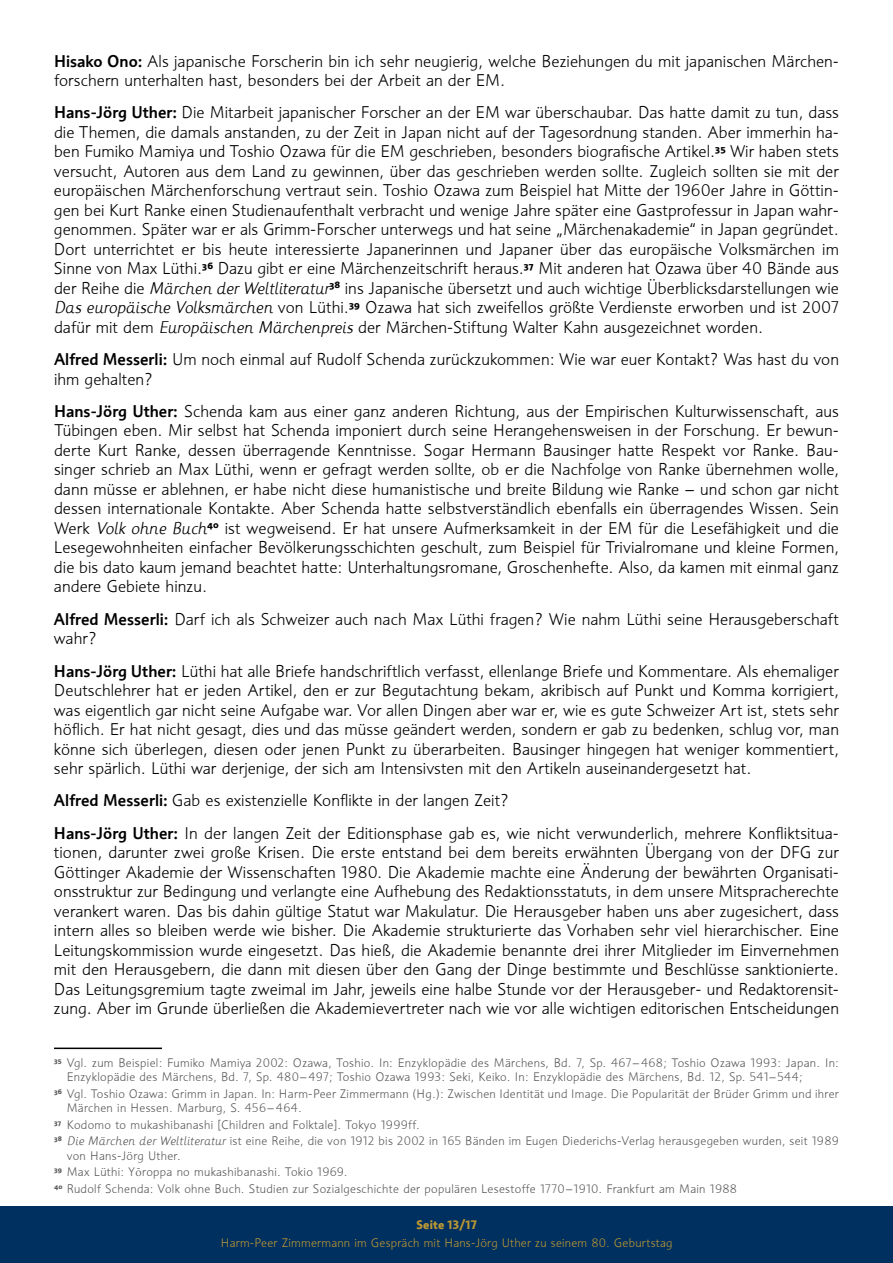
<style>
.page{position:relative;width:893px;height:1263px;background:#fff}
.page>*{position:absolute;margin:0;border:0;box-sizing:border-box;transform-origin:0 0}
.t1{font:300 16.5px/19.5px "Informa";letter-spacing:.005em;color:#000}
.t2{font:300 12px/16.5px "Informa";letter-spacing:.025em;color:#58595b}
.t3{font:300 12px "Informa";letter-spacing:.02em;color:#bc9834}
.t4{font:700 12px "Informa";letter-spacing:.02em;color:#bc9834}
.s1{font-weight:500}
.s2{font-style:italic}
.s3{font-family:"Calluna"}
</style>
<div class="page">
<div style="left:0;top:1205px;width:893px;height:58px;background:#00305f"></div>
<hr style="left:54px;top:1047px;width:108px;height:2px;background:#000">
<p class="t1" style="left:54px;top:51px;width:787px"><span class="s1">Hisako Ono:</span> Als japanische Forscherin bin ich sehr neugierig, welche Beziehungen du mit japanischen Märchen&shy;forschern unterhalten hast, besonders bei der Arbeit an der EM.</p>
<p class="t1" style="left:54px;top:103px;width:786px;text-align:justify"><span class="s1">Hans-Jörg Uther:</span> Die Mitarbeit japanischer Forscher an der EM war überschaubar. Das hatte damit zu tun, dass die Themen, die damals anstanden, zu der Zeit in Japan nicht auf der Tagesordnung standen. Aber immerhin ha&shy;ben Fumiko Mamiya und Toshio Ozawa für die EM geschrieben, besonders biografische Artikel.<sup>35</sup> Wir haben stets versucht, Autoren aus dem Land zu gewinnen, über das geschrieben werden sollte. Zugleich sollten sie mit der europäischen Märchenforschung vertraut sein. Toshio Ozawa zum Beispiel hat Mitte der 1960er Jahre in Göttin&shy;gen bei Kurt Ranke einen Studienaufenthalt verbracht und wenige Jahre später eine Gastprofessur in Japan wahr&shy;genommen. Später war er als Grimm-Forscher unterwegs und hat seine „Märchenakademie“ in Japan gegründet.<br>Dort unterrichtet er bis heute interessierte Japanerinnen und Japaner über das europäische Volksmärchen im Sinne von Max Lüthi.<sup>36</sup> Dazu gibt er eine Märchenzeitschrift heraus.<sup>37</sup> Mit anderen hat Ozawa über 40 Bände aus der Reihe die <span class="s2">Märchen der Weltliteratur</span><sup>38</sup> ins Japanische übersetzt und auch wichtige Überblicksdarstellungen wie <span class="s2">Das europäische Volksmärchen</span> von Lüthi.<sup>39</sup> Ozawa hat sich zweifellos größte Verdienste erworben und ist 2007 dafür mit dem <span class="s2">Europäischen Märchenpreis</span> der Märchen-Stiftung Walter Kahn ausgezeichnet worden.</p>
<p class="t1" style="left:54px;top:350px;width:786px"><span class="s1">Alfred Messerli:</span> Um noch einmal auf Rudolf Schenda zurückzukommen: Wie war euer Kontakt? Was hast du von ihm gehalten?</p>
<p class="t1" style="left:54px;top:401px;width:787px;text-align:justify"><span class="s1">Hans-Jörg Uther:</span> Schenda kam aus einer ganz anderen Richtung, aus der Empirischen Kulturwissenschaft, aus Tübingen eben. Mir selbst hat Schenda imponiert durch seine Herangehensweisen in der Forschung. Er bewun&shy;derte Kurt Ranke, dessen überragende Kenntnisse. Sogar Hermann Bausinger hatte Respekt vor Ranke. Bau&shy;singer schrieb an Max Lüthi, wenn er gefragt werden sollte, ob er die Nachfolge von Ranke übernehmen wolle, dann müsse er ablehnen, er habe nicht diese humanistische und breite Bildung wie Ranke – und schon gar nicht dessen internationale Kontakte. Aber Schenda hatte selbstverständlich ebenfalls ein überragendes Wissen. Sein Werk <span class="s2">Volk ohne Buch</span><sup>40</sup> ist wegweisend. Er hat unsere Aufmerksamkeit in der EM für die Lesefähigkeit und die Lesegewohnheiten einfacher Bevölkerungsschichten geschult, zum Beispiel für Trivialromane und kleine Formen, die bis dato kaum jemand beachtet hatte: Unterhaltungsromane, Groschenhefte. Also, da kamen mit einmal ganz andere Gebiete hinzu.</p>
<p class="t1" style="left:54px;top:609px;width:786px"><span class="s1">Alfred Messerli:</span> Darf ich als Schweizer auch nach Max Lüthi fragen? Wie nahm Lüthi seine Herausgeberschaft wahr?</p>
<p class="t1" style="left:54px;top:661px;width:787px;text-align:justify"><span class="s1">Hans-Jörg Uther:</span> Lüthi hat alle Briefe handschriftlich verfasst, ellenlange Briefe und Kommentare. Als ehemaliger Deutschlehrer hat er jeden Artikel, den er zur Begutachtung bekam, akribisch auf Punkt und Komma korrigiert, was eigentlich gar nicht seine Aufgabe war. Vor allen Dingen aber war er, wie es gute Schweizer Art ist, stets sehr höflich. Er hat nicht gesagt, dies und das müsse geändert werden, sondern er gab zu bedenken, schlug vor, man könne sich überlegen, diesen oder jenen Punkt zu überarbeiten. Bausinger hingegen hat weniger kommentiert, sehr spärlich. Lüthi war derjenige, der sich am Intensivsten mit den Artikeln auseinandergesetzt hat.</p>
<p class="t1" style="left:54px;top:784px;width:786px;line-height:32.2px"><span class="s1">Alfred Messerli:</span> Gab es existenzielle Konflikte in der langen Zeit?<br><span class="s1">Hans-Jörg Uther:</span> In der langen Zeit der Editionsphase gab es, wie nicht verwunderlich, mehrere Konfliktsitua-</p>
<p class="t1" style="left:54px;top:842px;width:787px;text-align:justify">tionen, darunter zwei große Krisen. Die erste entstand bei dem bereits erwähnten Übergang von der DFG zur Göttinger Akademie der Wissenschaften 1980. Die Akademie machte eine Änderung der bewährten Organisati&shy;onsstruktur zur Bedingung und verlangte eine Aufhebung des Redaktionsstatuts, in dem unsere Mitspracherechte verankert waren. Das bis dahin gültige Statut war Makulatur. Die Herausgeber haben uns aber zugesichert, dass intern alles so bleiben werde wie bisher. Die Akademie strukturierte das Vorhaben sehr viel hierarchischer. Eine Leitungskommission wurde eingesetzt. Das hieß, die Akademie benannte drei ihrer Mitglieder im Einvernehmen mit den Herausgebern, die dann mit diesen über den Gang der Dinge bestimmte und Beschlüsse sanktionierte.<br>Das Leitungsgremium tagte zweimal im Jahr, jeweils eine halbe Stunde vor der Herausgeber- und Redaktorensit&shy;zung. Aber im Grunde überließen die Akademievertreter nach wie vor alle wichtigen editorischen Entscheidungen</p>
<p class="t2" style="left:67px;top:1055px;width:774px;line-height:14.4px;text-indent:-13px"><sup>35</sup> Vgl. zum Beispiel: Fumiko Mamiya 2002: Ozawa, Toshio. In: Enzyklopädie des Märchens, Bd. 7, Sp. 467–468; Toshio Ozawa 1993: Japan. In:<br>Enzyklopädie des Märchens, Bd. 7, Sp. 480–497; Toshio Ozawa 1993: Seki, Keiko. In: Enzyklopädie des Märchens, Bd. 12, Sp. 541–544;</p>
<p class="t2" style="left:67px;top:1086px;width:774px;line-height:14.4px;text-indent:-13px"><sup>36</sup> Vgl. Toshio Ozawa: Grimm in Japan. In: Harm-Peer Zimmermann (Hg.): Zwischen Identität und Image. Die Popularität der Brüder Grimm und ihrer<br>Märchen in Hessen. Marburg, S. 456–464.</p>
<p class="t2" style="left:54px;top:1116px;width:786px"><sup>37</sup> Kodomo to mukashibanashi [Children and Folktale]. Tokyo 1999ff.<br><sup>38</sup> <span class="s2">Die Märchen der Weltliteratur</span> ist eine Reihe, die von 1912 bis 2002 in 165 Bänden im Eugen Diederichs-Verlag herausgegeben wurden, seit 1989</p>
<p class="t2" style="left:54px;top:1147px;width:685px;text-indent:13px">von Hans-Jörg Uther.<br><sup>39</sup> Max Lüthi: Y<span class="s3">ō</span>roppa no mukashibanashi. Tokio 1969.<br><sup>40</sup> Rudolf Schenda: Volk ohne Buch. Studien zur Sozialgeschichte der populären Lesestoffe 1770–1910. Frankfurt am Main 1988</p>
<p class="t4" style="left:416px;top:1217px;width:62px">Seite 13/17</p>
<p class="t3" style="left:221px;top:1236px;width:453px">Harm-Peer Zimmermann im Gespräch mit Hans-Jörg Uther zu seinem 80. Geburtstag</p>
</div>
